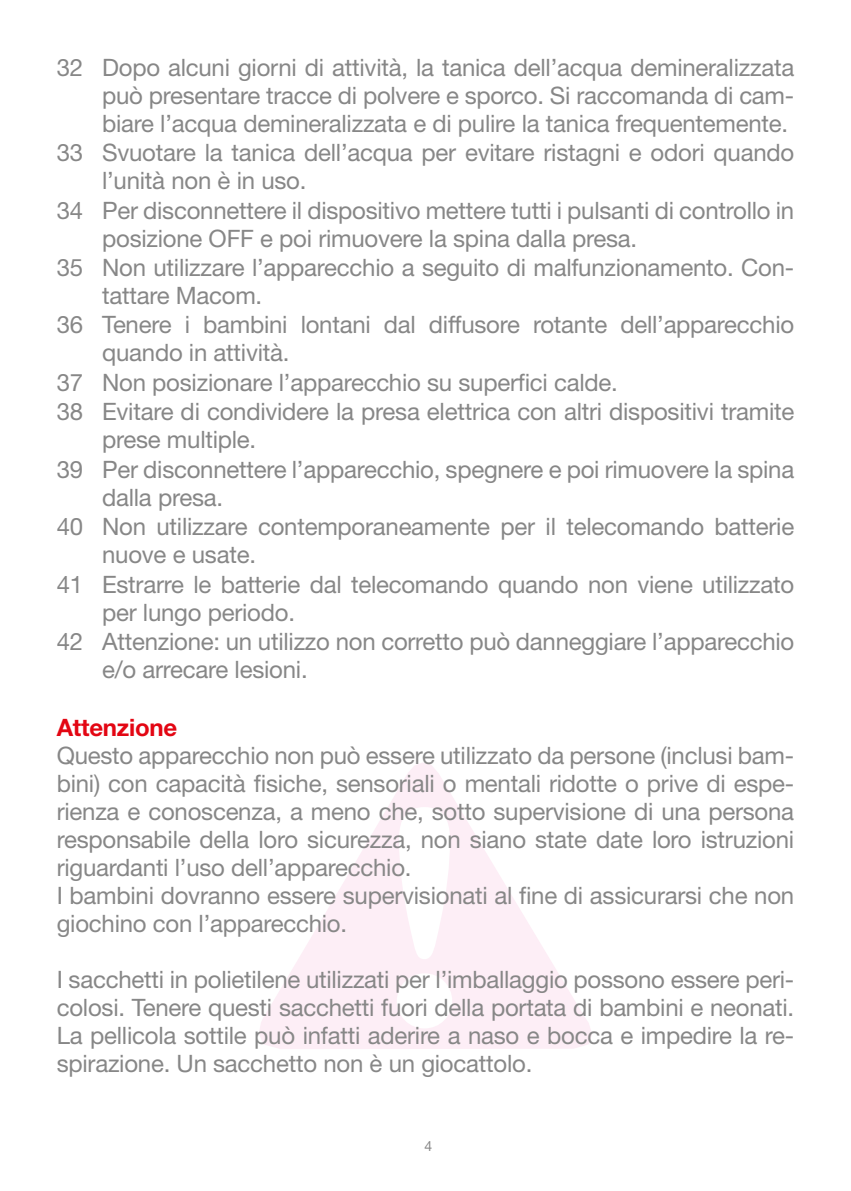
<style>
.page{position:relative;width:851px;height:1191px;background:#fff}
.page>*{position:absolute;margin:0;border:0;box-sizing:border-box;transform-origin:0 0}
.t1{font:24px/28px "Helvetica Neue";letter-spacing:-.01em;color:#878787}
.t2{font:700 24px "Helvetica Neue";letter-spacing:-.01em;color:#e30613}
.t3{font:14px "Helvetica Neue";color:#878787}
</style>
<div class="page">
<svg style="left:259px;top:763px;width:333px;height:286px"></svg>
<svg style="left:397px;top:807px;width:55px;height:221px"></svg>
<p class="t1" style="left:57px;top:53px;width:739px">32 Dopo alcuni giorni di attività, la tanica dell’acqua demineralizzata</p>
<p class="t1" style="left:102px;top:81px;width:693px">può presentare tracce di polvere e sporco. Si raccomanda di cam-</p>
<p class="t1" style="left:102px;top:109px;width:687px">biare l’acqua demineralizzata e di pulire la tanica frequentemente.</p>
<p class="t1" style="left:57px;top:138px;width:739px">33 Svuotare la tanica dell’acqua per evitare ristagni e odori quando</p>
<p class="t1" style="left:102px;top:166px;width:206px">l’unità non è in uso.</p>
<p class="t1" style="left:57px;top:196px;width:739px">34 Per disconnettere il dispositivo mettere tutti i pulsanti di controllo in</p>
<p class="t1" style="left:102px;top:224px;width:536px">posizione OFF e poi rimuovere la spina dalla presa.</p>
<p class="t1" style="left:57px;top:253px;width:739px">35 Non utilizzare l’apparecchio a seguito di malfunzionamento. Con-</p>
<p class="t1" style="left:102px;top:281px;width:162px">tattare Macom.</p>
<p class="t1" style="left:57px;top:310px;width:739px">36 Tenere i bambini lontani dal diffusore rotante dell’apparecchio</p>
<p class="t1" style="left:102px;top:338px;width:189px">quando in attività.</p>
<p class="t1" style="left:57px;top:368px;width:562px">37 Non posizionare l’apparecchio su superfici calde.</p>
<p class="t1" style="left:57px;top:397px;width:739px">38 Evitare di condividere la presa elettrica con altri dispositivi tramite</p>
<p class="t1" style="left:102px;top:425px;width:156px">prese multiple.</p>
<p class="t1" style="left:57px;top:455px;width:739px">39 Per disconnettere l’apparecchio, spegnere e poi rimuovere la spina</p>
<p class="t1" style="left:102px;top:483px;width:122px">dalla presa.</p>
<p class="t1" style="left:57px;top:512px;width:738px">40 Non utilizzare contemporaneamente per il telecomando batterie</p>
<p class="t1" style="left:102px;top:540px;width:155px">nuove e usate.</p>
<p class="t1" style="left:57px;top:570px;width:739px">41 Estrarre le batterie dal telecomando quando non viene utilizzato</p>
<p class="t1" style="left:102px;top:598px;width:194px">per lungo periodo.</p>
<p class="t1" style="left:57px;top:627px;width:739px">42 Attenzione: un utilizzo non corretto può danneggiare l’apparecchio</p>
<p class="t1" style="left:102px;top:655px;width:207px">e/o arrecare lesioni.</p>
<p class="t2" style="left:57px;top:712px;width:122px">Attenzione</p>
<p class="t1" style="left:57px;top:740px;width:739px">Questo apparecchio non può essere utilizzato da persone (inclusi bam&shy;bini) con capacità fisiche, sensoriali o mentali ridotte o prive di espe&shy;rienza e conoscenza, a meno che, sotto supervisione di una persona responsabile della loro sicurezza, non siano state date loro istruzioni riguardanti l’uso dell’apparecchio.<br>I bambini dovranno essere supervisionati al fine di assicurarsi che non giochino con l’apparecchio.</p>
<p class="t1" style="left:57px;top:965px;width:739px;text-align:justify">I sacchetti in polietilene utilizzati per l’imballaggio possono essere peri&shy;colosi. Tenere questi sacchetti fuori della portata di bambini e neonati.<br>La pellicola sottile può infatti aderire a naso e bocca e impedire la re&shy;spirazione. Un sacchetto non è un giocattolo.</p>
<p class="t3" style="left:424px;top:1137px;width:9px">4</p>
</div>
